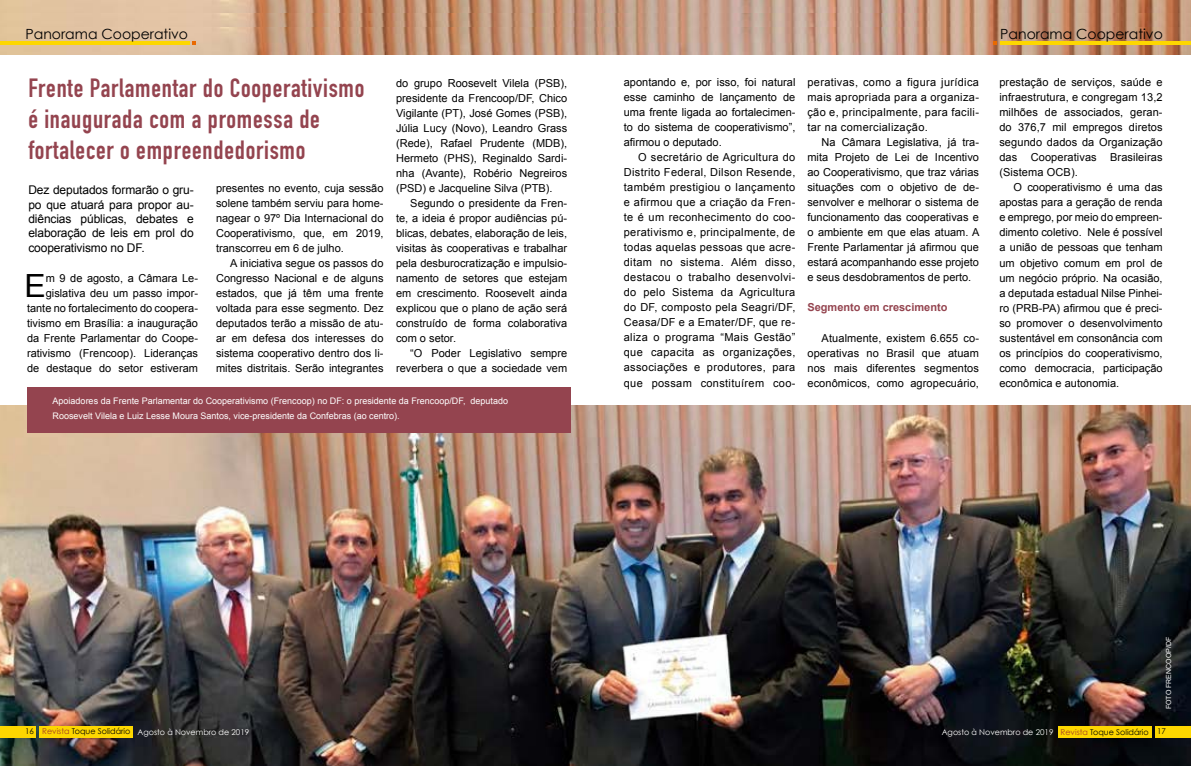
<style>
.page{position:relative;width:1191px;height:766px;background:#fff}
.page>*{position:absolute;margin:0;border:0;box-sizing:border-box;transform-origin:0 0}
.t1{font:32px "Arial";color:#000}
.t2{font:700 26px/31.2px "DIN Condensed";letter-spacing:.03em;color:#94444f}
.t3{font:14px "Century Gothic";color:#000}
.t4{font:12px/14.4px "Arial";letter-spacing:-.01em;color:#000;text-align:justify}
.t5{font:11px/15px "Arial";color:#000;text-align:justify}
.t6{font:700 11px "Arial";color:#94444f}
.t7{font:9px/15px "Arial";color:#fff}
.t8{font:8px "Century Gothic";color:#fff}
.t9{font:8px "Century Gothic";color:#010200}
.t10{font:7px "Arial";color:#fff}
.s1{color:#010200}
.s2{color:#a33c25}
</style>
<div class="page">
<img style="left:0;top:405px;width:1191px;height:360px">
<img style="left:0;top:0;width:1191px;height:54px">
<hr style="left:0;top:41px;width:189px;height:3px;background:#fdd700">
<hr style="left:1000px;top:41px;width:191px;height:3px;background:#fdd700">
<svg style="left:192px;top:41px;width:4px;height:3px"></svg>
<div style="left:27px;top:387px;width:544px;height:45px;background:#94444f"></div>
<div style="left:0;top:726px;width:35px;height:11px;background:#fdd700"></div>
<div style="left:40px;top:726px;width:93px;height:11px;background:#fdd700"></div>
<div style="left:1155px;top:726px;width:36px;height:11px;background:#fdd700"></div>
<div style="left:1057px;top:726px;width:94px;height:11px;background:#fdd700"></div>
<p class="t3" style="left:26px;top:25px;width:164px">Panorama Cooperativo</p>
<p class="t3" style="left:1000px;top:25px;width:164px">Panorama Cooperativo</p>
<h2 class="t2" style="left:28px;top:72px;width:337px">Frente Parlamentar do Cooperativismo é inaugurada com a promessa de fortalecer o empreendedorismo</h2>
<p class="t4" style="left:28px;top:183px;width:167px">Dez deputados formarão o gru&shy;po que atuará para propor au&shy;diências públicas, debates e elaboração de leis em prol do cooperativismo no DF.</p>
<p class="t5" style="left:216px;top:181px;width:169px">presentes no evento, cuja sessão solene também serviu para home&shy;nagear o 97º Dia Internacional do Cooperativismo, que, em 2019, transcorreu em 6 de julho.</p>
<p class="t5" style="left:216px;top:256px;width:169px;text-indent:14px">A iniciativa segue os passos do Congresso Nacional e de alguns estados, que já têm uma frente voltada para esse segmento. Dez deputados terão a missão de atu&shy;ar em defesa dos interesses do sistema cooperativo dentro dos li&shy;mites distritais. Serão integrantes</p>
<p class="t5" style="left:27px;top:270px;width:172px;text-align:right">m 9 de agosto, a Câmara Le&shy;gislativa deu um passo impor&shy;tante no fortalecimento do coopera&shy;tivismo em Brasília: a inauguração da Frente Parlamentar do Coope&shy;rativismo (Frencoop). Lideranças de destaque do setor estiveram</p>
<h1 class="t1" style="left:24px;top:265px;width:23px">E</h1>
<p class="t5" style="left:396px;top:76px;width:173px">do grupo Roosevelt Vilela (PSB), presidente da Frencoop/DF, Chico Vigilante (PT), José Gomes (PSB), Júlia Lucy (Novo), Leandro Grass (Rede), Rafael Prudente (MDB), Hermeto (PHS), Reginaldo Sardi&shy;nha (Avante), Robério Negreiros (PSD) e Jacqueline Silva (PTB).</p>
<p class="t5" style="left:396px;top:196px;width:172px;text-indent:14px">Segundo o presidente da Fren&shy;te, a ideia é propor audiências pú&shy;blicas, debates, elaboração de leis, visitas às cooperativas e trabalhar pela desburocratização e impulsio&shy;namento de setores que estejam em crescimento. Roosevelt ainda explicou que o plano de ação será construído de forma colaborativa com o setor.</p>
<p class="t5" style="left:396px;top:346px;width:172px;text-align:right">“O Poder Legislativo sempre reverbera o que a sociedade vem</p>
<p class="t7" style="left:53px;top:393px;width:457px">Apoiadores da Frente Parlamentar do Cooperativismo (Frencoop) no DF: o presidente da Frencoop/DF, deputado<br>Roosevelt Vilela e Luiz Lesse Moura Santos, vice-presidente da Confebras (ao centro).</p>
<p class="t5" style="left:624px;top:75px;width:173px">apontando e, por isso, foi natural esse caminho de lançamento de uma frente ligada ao fortalecimen&shy;to do sistema de cooperativismo”, afirmou o deputado.</p>
<p class="t5" style="left:624px;top:150px;width:173px;text-indent:14px">O secretário de Agricultura do Distrito Federal, Dilson Resende, também prestigiou o lançamento e afirmou que a criação da Fren&shy;te é um reconhecimento do coo&shy;perativismo e, principalmente, de todas aquelas pessoas que acre&shy;ditam no sistema. Além disso, destacou o trabalho desenvolvi&shy;do pelo Sistema da Agricultura do DF, composto pela Seagri/DF, Ceasa/DF e a Emater/DF, que re&shy;aliza o programa “Mais Gestão” que capacita as organizações, associações e produtores, para que possam constituírem coo-</p>
<p class="t5" style="left:807px;top:75px;width:173px">perativas, como a figura jurídica mais apropriada para a organiza&shy;ção e, principalmente, para facili&shy;tar na comercialização.</p>
<p class="t5" style="left:807px;top:135px;width:174px;text-indent:14px">Na Câmara Legislativa, já tra&shy;mita Projeto de Lei de Incentivo ao Cooperativismo, que traz várias situações com o objetivo de de&shy;senvolver e melhorar o sistema de funcionamento das cooperativas e o ambiente em que elas atuam. A Frente Parlamentar já afirmou que estará acompanhando esse projeto e seus desdobramentos de perto.</p>
<p class="t6" style="left:807px;top:300px;width:141px">Segmento em crescimento</p>
<p class="t5" style="left:807px;top:330px;width:173px;text-indent:14px">Atualmente, existem 6.655 co&shy;operativas no Brasil que atuam nos mais diferentes segmentos econômicos, como agropecuário,</p>
<p class="t5" style="left:999px;top:75px;width:165px">prestação de serviços, saúde e infraestrutura, e congregam 13,2 milhões de associados, geran&shy;do 376,7 mil empregos diretos segundo dados da Organização das Cooperativas Brasileiras (Sistema OCB).</p>
<p class="t5" style="left:999px;top:180px;width:165px;text-indent:14px">O cooperativismo é uma das apostas para a geração de renda e emprego, por meio do empreen&shy;dimento coletivo. Nele é possível a união de pessoas que tenham um objetivo comum em prol de um negócio próprio. Na ocasião, a deputada estadual Nilse Pinhei&shy;ro (PRB-PA) afirmou que é preci&shy;so promover o desenvolvimento sustentável em consonância com os princípios do cooperativismo, como democracia, participação econômica e autonomia.</p>
<p class="t10" style="left:1164px;top:709px;width:74px;rotate:-90deg">FOTO FRENCOOP/DF</p>
<p class="t8" style="left:25px;top:727px;width:226px"><span class="s1">16</span> <span class="s2">Revista</span> <span class="s1">Toque Solidário</span> Agosto à Novembro de 2019</p>
<p class="t8" style="left:941px;top:727px;width:113px">Agosto à Novembro de 2019</p>
<p class="t9" style="left:1060px;top:727px;width:107px"><span class="s2">Revista</span> Toque Solidário 17</p>
</div>
